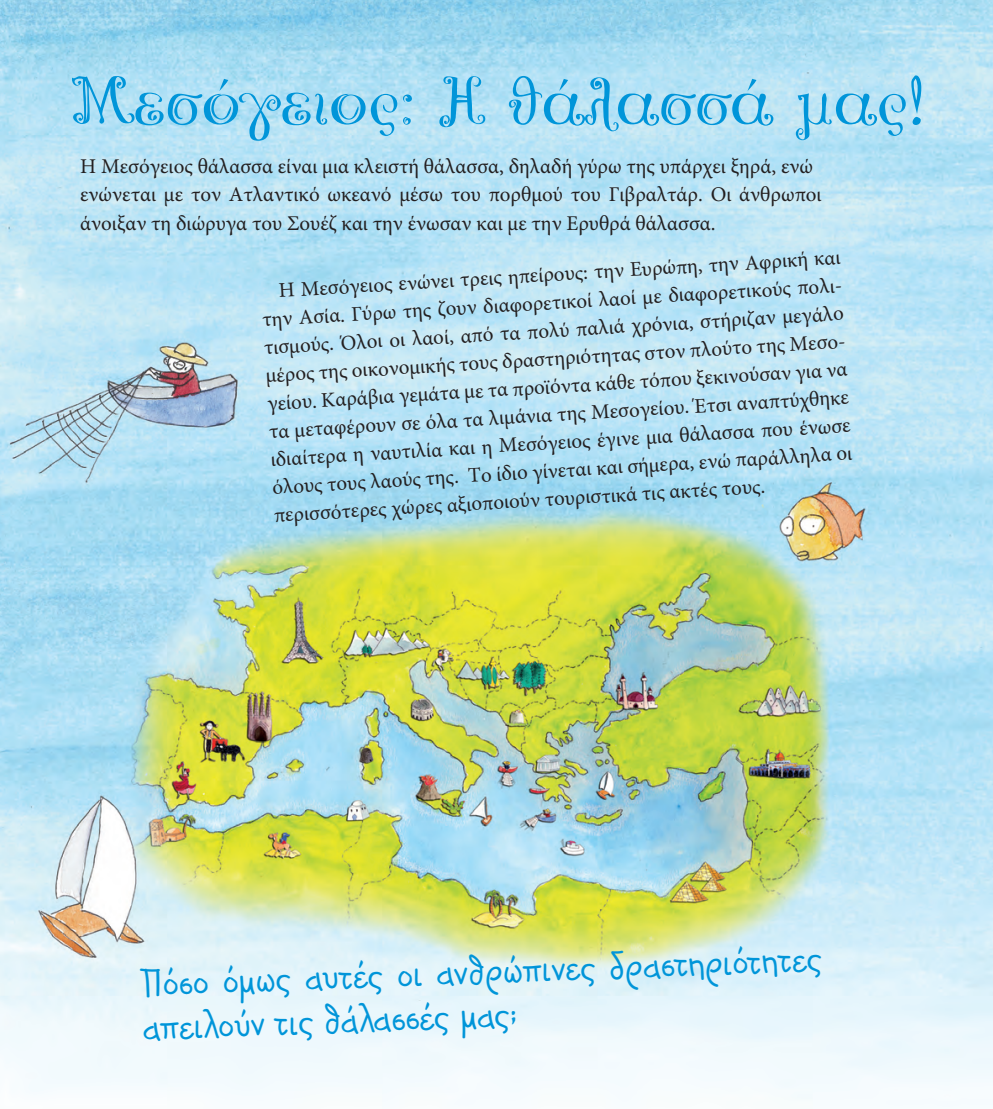
<style>
.page{position:relative;width:993px;height:1109px;background:#fff}
.page>*{position:absolute;margin:0;border:0;box-sizing:border-box;transform-origin:0 0}
.t1{font:70px "Acid Punch";color:#0095d9}
.t2{font:42px/44.3px "PF Kids Age Ten";color:#0095d9}
.t3{font:21px/28px "Minion Pro";color:#231f20}
</style>
<div class="page">
<img style="left:0;top:0;width:992px;height:1104px">
<p class="t1" style="left:72px;top:66px;width:855px">Μεσόγειος: Η θάλασσά μας!</p>
<p class="t3" style="left:80px;top:152px;width:734px">Η Μεσόγειος θάλασσα είναι μια κλειστή θάλασσα, δηλαδή γύρω της υπάρχει ξηρά, ενώ</p>
<p class="t3" style="left:80px;top:179px;width:743px;line-height:29.8px">ενώνεται με τον Ατλαντικό ωκεανό μέσω του πορθμού του Γιβραλτάρ. Οι άνθρωποι άνοιξαν τη διώρυγα του Σουέζ και την ένωσαν και με την Ερυθρά θάλασσα.</p>
<p class="t3" style="left:260px;top:276px;width:586px;text-indent:18px;rotate:-3deg">Η Μεσόγειος ενώνει τρεις ηπείρους: την Ευρώπη, την Αφρική και την Ασία. Γύρω της ζουν διαφορετικοί λαοί με διαφορετικούς πολι&shy;τισμούς. Όλοι οι λαοί, από τα πολύ παλιά χρόνια, στήριζαν μεγάλο μέρος της οικονομικής τους δραστηριότητας στον πλούτο της Μεσο&shy;γείου. Καράβια γεμάτα με τα προϊόντα κάθε τόπου ξεκινούσαν για να τα μεταφέρουν σε όλα τα λιμάνια της Μεσογείου. Έτσι αναπτύχθηκε ιδιαίτερα η ναυτιλία και η Μεσόγειος έγινε μια θάλασσα που ένωσε όλους τους λαούς της. Το ίδιο γίνεται και σήμερα, ενώ παράλληλα οι περισσότερες χώρες αξιοποιούν τουριστικά τις ακτές τους.</p>
<p class="t2" style="left:141px;top:966px;width:682px;rotate:-2deg">Πόσο όμως αυτές οι ανθρώπινες δραστηριότητες απειλούν τις θάλασσές μας;</p>
</div>
